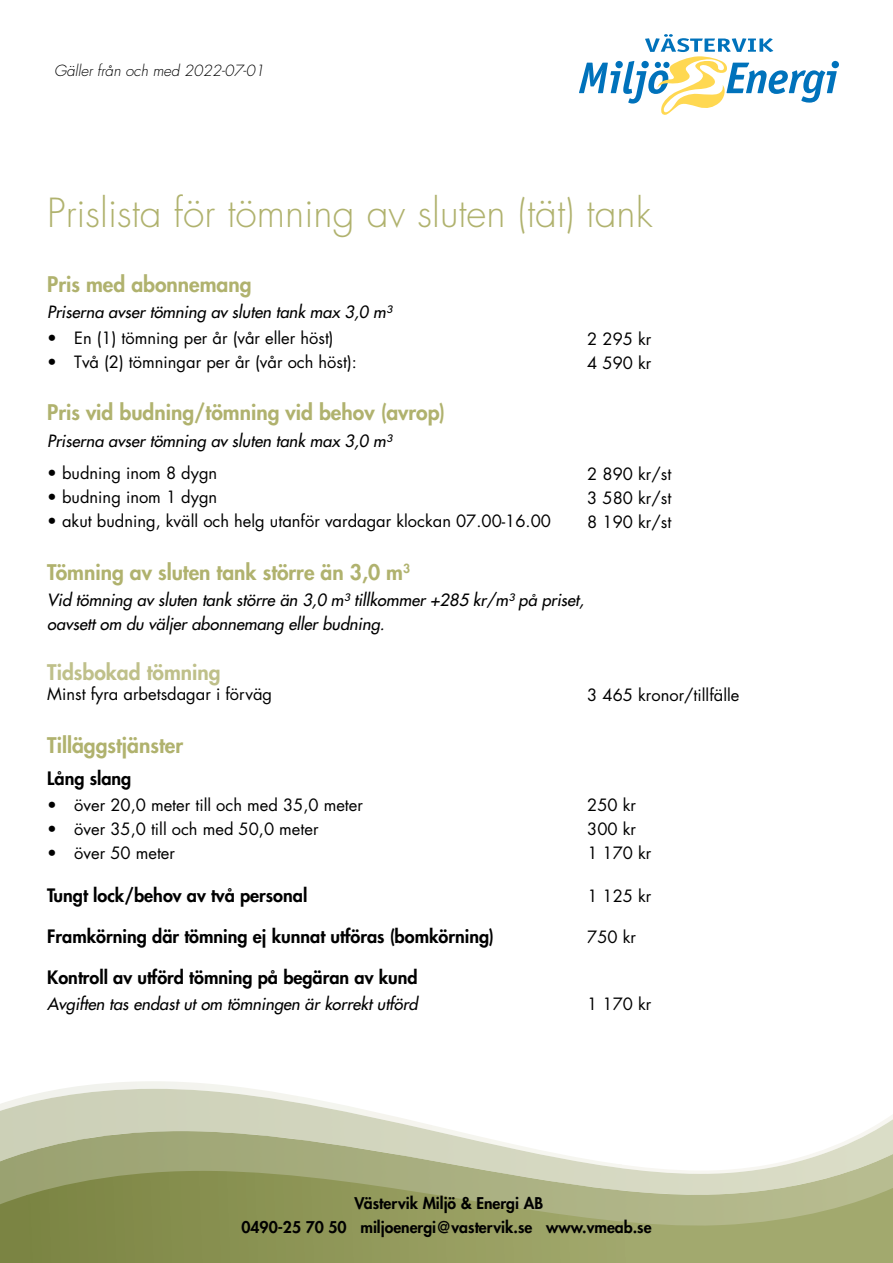
<style>
.page{position:relative;width:893px;height:1263px;background:#fff}
.page>*{position:absolute;margin:0;border:0;box-sizing:border-box;transform-origin:0 0}
.t1{font:300 39px "Futura Std";color:#b0b26e}
.t2{font:800 21px "Futura Std";color:#b0b26e}
.t3{font:800 21px "Futura Std";color:#bfc08a}
.t4{font:800 18px "Futura Std";color:#000}
.t5{font:16.5px "Futura Std";color:#000}
.t6{font:italic 500 16.5px/24px "Futura Std";color:#000}
.t7{font:800 15.75px/24px "Futura Std";color:#000;text-align:center}
.t8{font:italic 300 15px "Futura Std";color:#000}
</style>
<div class="page">
<svg style="left:63px;top:1081px;width:187px;height:8px"></svg>
<img style="left:0;top:1089px;width:893px;height:65px">
<img style="left:0;top:1154px;width:893px;height:109px">
<svg style="left:0;top:1171px;width:893px;height:60px;background:#a0a671"></svg>
<svg style="left:579px;top:34px;width:260px;height:81px"></svg>
<p class="t8" style="left:54px;top:62px;width:212px">Gäller från och med 2022-07-01</p>
<h1 class="t1" style="left:47px;top:189px;width:607px">Prislista för tömning av sluten (tät) tank</h1>
<p class="t2" style="left:47px;top:271px;width:206px">Pris med abonnemang</p>
<p class="t6" style="left:47px;top:300px;width:346px">Priserna avser tömning av sluten tank max 3,0 m³</p>
<p class="t5" style="left:47px;top:327px;width:288px">• En (1) tömning per år (vår eller höst)</p>
<p class="t5" style="left:587px;top:328px;width:66px">2 295 kr</p>
<p class="t5" style="left:47px;top:351px;width:311px">• Två (2) tömningar per år (vår och höst):</p>
<p class="t5" style="left:587px;top:352px;width:66px">4 590 kr</p>
<p class="t2" style="left:47px;top:399px;width:399px">Pris vid budning/tömning vid behov (avrop)</p>
<p class="t6" style="left:47px;top:429px;width:346px">Priserna avser tömning av sluten tank max 3,0 m³</p>
<p class="t5" style="left:47px;top:462px;width:172px">• budning inom 8 dygn</p>
<p class="t5" style="left:587px;top:463px;width:86px">2 890 kr/st</p>
<p class="t5" style="left:47px;top:486px;width:172px">• budning inom 1 dygn</p>
<p class="t5" style="left:587px;top:487px;width:86px">3 580 kr/st</p>
<p class="t5" style="left:47px;top:510px;width:505px">• akut budning, kväll och helg utanför vardagar klockan 07.00-16.00</p>
<p class="t5" style="left:587px;top:511px;width:86px">8 190 kr/st</p>
<p class="t2" style="left:47px;top:558px;width:364px">Tömning av sluten tank större än 3,0 m<sup>3</sup></p>
<p class="t6" style="left:47px;top:588px;width:538px">Vid tömning av sluten tank större än 3,0 m³ tillkommer +285 kr/m³ på priset, oavsett om du väljer abonnemang eller budning.</p>
<p class="t3" style="left:47px;top:659px;width:175px">Tidsbokad tömning</p>
<p class="t5" style="left:47px;top:684px;width:226px">Minst fyra arbetsdagar i förväg</p>
<p class="t5" style="left:587px;top:684px;width:154px">3 465 kronor/tillfälle</p>
<p class="t2" style="left:47px;top:732px;width:137px">Tilläggstjänster</p>
<p class="t4" style="left:47px;top:767px;width:86px">Lång slang</p>
<p class="t5" style="left:47px;top:795px;width:317px">• över 20,0 meter till och med 35,0 meter</p>
<p class="t5" style="left:587px;top:795px;width:50px">250 kr</p>
<p class="t5" style="left:47px;top:819px;width:273px">• över 35,0 till och med 50,0 meter</p>
<p class="t5" style="left:587px;top:819px;width:50px">300 kr</p>
<p class="t5" style="left:47px;top:843px;width:129px">• över 50 meter</p>
<p class="t5" style="left:587px;top:843px;width:66px">1 170 kr</p>
<p class="t4" style="left:47px;top:883px;width:262px">Tungt lock/behov av två personal</p>
<p class="t5" style="left:587px;top:885px;width:66px">1 125 kr</p>
<p class="t4" style="left:47px;top:924px;width:448px">Framkörning där tömning ej kunnat utföras (bomkörning)</p>
<p class="t5" style="left:587px;top:926px;width:50px">750 kr</p>
<p class="t4" style="left:47px;top:965px;width:372px">Kontroll av utförd tömning på begäran av kund</p>
<p class="t6" style="left:47px;top:992px;width:372px">Avgiften tas endast ut om tömningen är korrekt utförd</p>
<p class="t5" style="left:587px;top:993px;width:66px">1 170 kr</p>
<p class="t7" style="left:241px;top:1191px;width:412px">Västervik Miljö &amp; Energi AB<br>0490-25 70 50 miljoenergi@vastervik.se www.vmeab.se</p>
</div>
